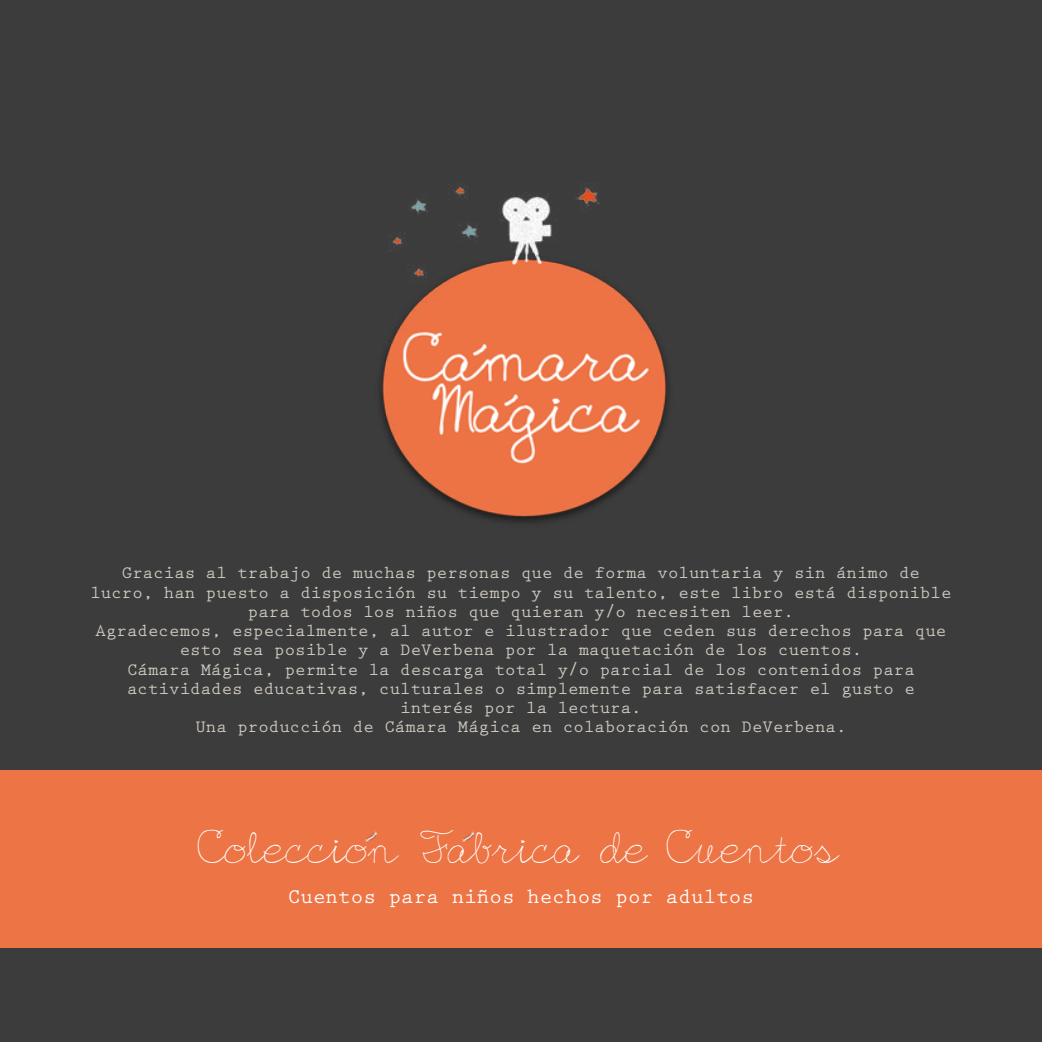
<style>
.page{position:relative;width:1042px;height:1042px;background:#3d3c3c}
.page>*{position:absolute;margin:0;border:0;box-sizing:border-box;transform-origin:0 0}
.t1{font:42px "English Essay";color:#fff}
.t2{font:700 21px "Prestige Elite Std";color:#fff}
.t3{font:700 17.5px/19.2px "Prestige Elite Std";color:#d0cbc2;text-align:center}
</style>
<div class="page">
<div style="left:0;top:770px;width:1042px;height:177px;background:#ed7445"></div>
<img style="left:380px;top:186px;width:288px;height:337px">
<img style="left:365px;top:831px;width:12px;height:11px">
<img style="left:462px;top:831px;width:12px;height:11px">
<p class="t3" style="left:90px;top:564px;width:862px">Gracias al trabajo de muchas personas que de forma voluntaria y sin ánimo de lucro, han puesto a disposición su tiempo y su talento, este libro está disponible para todos los niños que quieran y/o necesiten leer.<br>Agradecemos, especialmente, al autor e ilustrador que ceden sus derechos para que esto sea posible y a DeVerbena por la maquetación de los cuentos.<br>Cámara Mágica, permite la descarga total y/o parcial de los contenidos para actividades educativas, culturales o simplemente para satisfacer el gusto e interés por la lectura.<br>Una producción de Cámara Mágica en colaboración con DeVerbena.</p>
<h1 class="t1" style="left:197px;top:824px;width:643px">Coleccion Fabrica de Cuentos</h1>
<p class="t2" style="left:288px;top:885px;width:468px">Cuentos para niños hechos por adultos</p>
</div>
